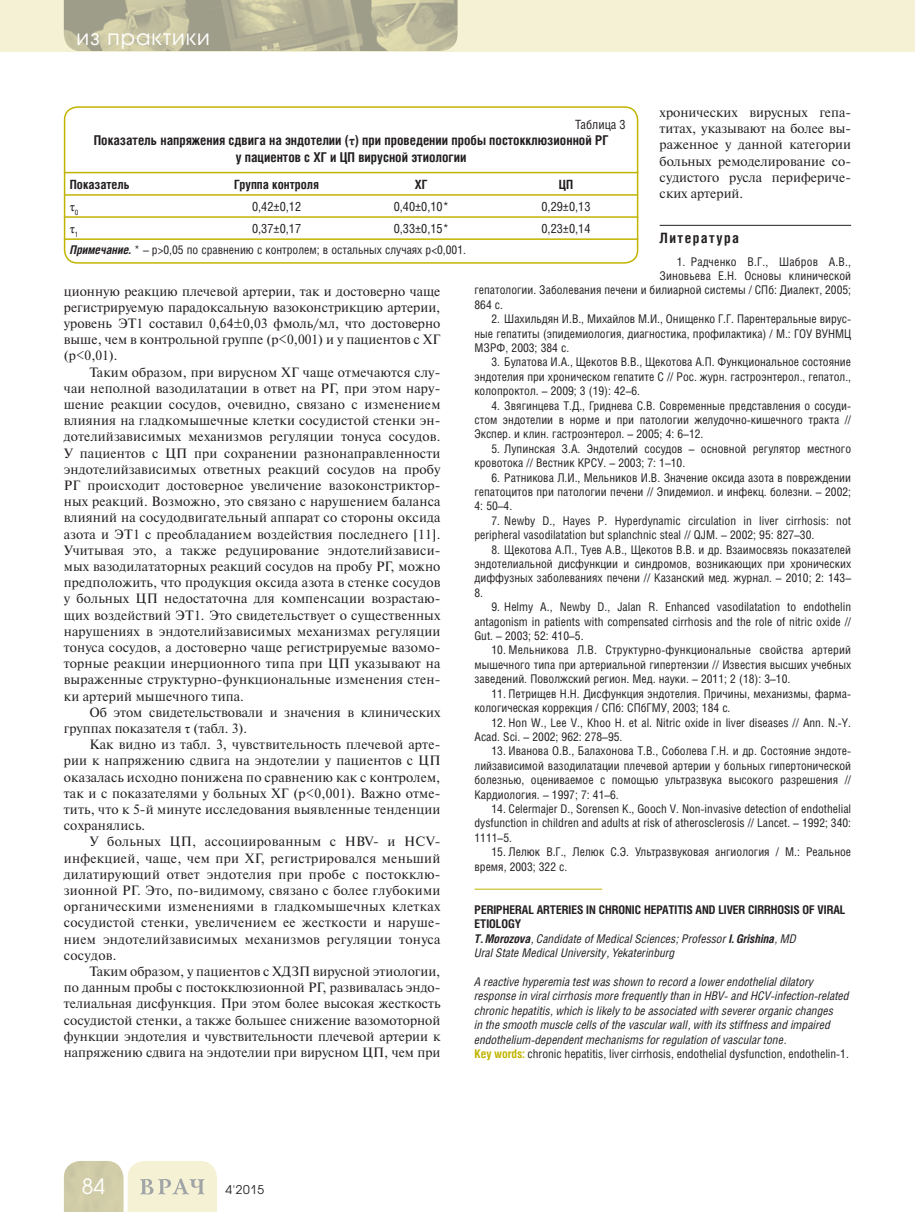
<style>
.page{position:relative;width:915px;height:1212px;background:#fff}
.page>*{position:absolute;margin:0;border:0;box-sizing:border-box;transform-origin:0 0}
.t1{font:21px "Avant Garde Gothic C";letter-spacing:.05em;color:#fff}
.t2{font:700 14.25px "Helios Cond";letter-spacing:.1em;color:#231f20}
.t3{font:13.5px/16.2px "Newton C";color:#231f20;text-align:justify}
.t4{font:700 13.5px/16.2px "Helios Cond";color:#231f20;text-align:center}
.t5{font:12.75px "Helios Cond";color:#231f20}
.t6{font:700 12.75px "Helios Cond";color:#231f20}
.t7{font:12.75px "Times New Roman";color:#231f20}
.t8{font:12px/14.4px "Helios Cond";color:#231f20;text-align:justify}
.t9{font:italic 12px/14.4px "Helios Cond";color:#231f20}
.t10{font:12px "Avant Garde Gothic C";color:#231f20}
.s1{font-weight:700;font-style:normal}
.s2{font-weight:700}
.s3{font-weight:700;font-style:normal;color:#c1b400}
.s4{font-style:normal}
.s5{font-family:"Times New Roman"}
.s6{font-weight:700;font-style:italic}
</style>
<div class="page">
<div style="left:0;top:0;width:914px;height:51px;background:#f5f1d5"></div>
<svg style="left:64px;top:1161px;width:153px;height:51px"></svg>
<img style="left:64px;top:0;width:393px;height:51px">
<hr style="left:659px;top:225px;width:191px;height:1px;background:#231f20">
<div style="left:64px;top:106px;width:574px;height:158px;border:2px solid #c1b400;border-radius:13px"></div>
<hr style="left:64px;top:172px;width:574px;height:1px;background:#c1b400">
<hr style="left:64px;top:194px;width:574px;height:2px;background:#c1b400">
<hr style="left:64px;top:216px;width:574px;height:2px;background:#c1b400">
<hr style="left:64px;top:238px;width:574px;height:2px;background:#c1b400">
<hr style="left:474px;top:889px;width:128px;height:1px;background:#c1b400">
<h1 class="t1" style="left:77px;top:27px;width:135px">из практики</h1>
<p class="t3" style="left:659px;top:106px;width:193px">хронических вирусных гепа&shy;титах, указывают на более вы&shy;раженное у данной категории больных ремоделирование со&shy;судистого русла перифериче&shy;ских артерий.</p>
<p class="t2" style="left:659px;top:232px;width:81px">Литература</p>
<p class="t8" style="left:676px;top:255px;width:176px">1. Радченко В.Г., Шабров А.В.,</p>
<p class="t8" style="left:659px;top:270px;width:193px">Зиновьева Е.Н. Основы клинической</p>
<p class="t8" style="left:474px;top:284px;width:378px">гепатологии. Заболевания печени и билиарной системы / СПб: Диалект, 2005;</p>
<p class="t8" style="left:474px;top:299px;width:30px">864 с.</p>
<p class="t8" style="left:474px;top:313px;width:378px;text-indent:17px">2. Шахильдян И.В., Михайлов М.И., Онищенко Г.Г. Парентеральные вирус&shy;ные гепатиты (эпидемиология, диагностика, профилактика) / М.: ГОУ ВУНМЦ МЗРФ, 2003; 384 с.</p>
<p class="t8" style="left:474px;top:356px;width:378px;text-indent:17px">3. Булатова И.А., Щекотов В.В., Щекотова А.П. Функциональное состояние эндотелия при хроническом гепатите С // Рос. журн. гастроэнтерол., гепатол., колопроктол. – 2009; 3 (19): 42–6.</p>
<p class="t8" style="left:474px;top:399px;width:378px;text-indent:17px">4. Звягинцева Т.Д., Гриднева С.В. Современные представления о сосуди&shy;стом эндотелии в норме и при патологии желудочно-кишечного тракта // Экспер. и клин. гастроэнтерол. – 2005; 4: 6–12.</p>
<p class="t8" style="left:474px;top:443px;width:378px;text-indent:17px">5. Лупинская З.А. Эндотелий сосудов – основной регулятор местного кровотока // Вестник КРСУ. – 2003; 7: 1–10.</p>
<p class="t8" style="left:474px;top:471px;width:378px;text-indent:17px">6. Ратникова Л.И., Мельников И.В. Значение оксида азота в повреждении гепатоцитов при патологии печени // Эпидемиол. и инфекц. болезни. – 2002; 4: 50–4.</p>
<p class="t8" style="left:474px;top:515px;width:378px;text-indent:17px">7. Newby D., Hayes P. Hyperdynamic circulation in liver cirrhosis: not peripheral vasodilatation but splanchnic steal // QJM. – 2002; 95: 827–30.</p>
<p class="t8" style="left:474px;top:543px;width:378px;text-indent:17px">8. Щекотова А.П., Туев А.В., Щекотов В.В. и др. Взаимосвязь показателей эндотелиальной дисфункции и синдромов, возникающих при хронических диффузных заболеваниях печени // Казанский мед. журнал. – 2010; 2: 143– 8.</p>
<p class="t8" style="left:474px;top:601px;width:378px;text-indent:17px">9. Helmy A., Newby D., Jalan R. Enhanced vasodilatation to endothelin antagonism in patients with compensated cirrhosis and the role of nitric oxide // Gut. – 2003; 52: 410–5.</p>
<p class="t8" style="left:474px;top:644px;width:378px;text-indent:17px">10. Мельникова Л.В. Структурно-функциональные свойства артерий мышечного типа при артериальной гипертензии // Известия высших учебных заведений. Поволжский регион. Мед. науки. – 2011; 2 (18): 3–10.</p>
<p class="t8" style="left:474px;top:687px;width:378px;text-indent:17px">11. Петрищев Н.Н. Дисфункция эндотелия. Причины, механизмы, фарма&shy;кологическая коррекция / СПб: СПбГМУ, 2003; 184 с.</p>
<p class="t8" style="left:474px;top:716px;width:378px;text-indent:17px">12. Hon W., Lee V., Khoo H. et al. Nitric oxide in liver diseases // Ann. N.-Y.<br>Acad. Sci. – 2002; 962: 278–95.</p>
<p class="t8" style="left:474px;top:745px;width:378px;text-indent:17px">13. Иванова О.В., Балахонова Т.В., Соболева Г.Н. и др. Состояние эндоте&shy;лийзависимой вазодилатации плечевой артерии у больных гипертонической болезнью, оцениваемое с помощью ультразвука высокого разрешения // Кардиология. – 1997; 7: 41–6.</p>
<p class="t8" style="left:474px;top:803px;width:378px;text-indent:17px">14. Celermajer D., Sorensen K., Gooch V. Non-invasive detection of endothelial dysfunction in children and adults at risk of atherosclerosis // Lancet. – 1992; 340:<br>1111–5.</p>
<p class="t8" style="left:474px;top:846px;width:378px;text-indent:17px">15. Лелюк В.Г., Лелюк С.Э. Ультразвуковая ангиология / М.: Реальное время, 2003; 322 с.</p>
<p class="t9" style="left:474px;top:904px;width:372px"><span class="s1">PERIPHERAL ARTERIES IN CHRONIC HEPATITIS AND LIVER CIRRHOSIS OF VIRAL ETIOLOGY<br></span><span class="s2">T. Morozova</span>, Candidate of Medical Sciences; Professor <span class="s2">I. Grishina</span>, MD<br>Ural State Medical University, Yekaterinburg</p>
<p class="t9" style="left:474px;top:976px;width:376px">A reactive hyperemia test was shown to record a lower endothelial dilatory response in viral cirrhosis more frequently than in HBV- and HCV-infection-related chronic hepatitis, which is likely to be associated with severer organic changes<br>in the smooth muscle cells of the vascular wall, with its stiffness and impaired endothelium-dependent mechanisms for regulation of vascular tone.<br><span class="s3">Key words:</span> <span class="s4">chronic hepatitis, liver cirrhosis, endothelial dysfunction, endothelin-1.</span></p>
<p class="t5" style="left:575px;top:120px;width:52px">Таблица 3</p>
<p class="t4" style="left:94px;top:134px;width:516px">Показатель напряжения сдвига на эндотелии (<span class="s5">τ</span>) при проведении пробы постокклюзионной РГ у пациентов с ХГ и ЦП вирусной этиологии</p>
<p class="t6" style="left:70px;top:179px;width:61px">Показатель</p>
<p class="t6" style="left:234px;top:179px;width:86px">Группа контроля</p>
<p class="t6" style="left:415px;top:179px;width:14px">ХГ</p>
<p class="t6" style="left:558px;top:179px;width:16px">ЦП</p>
<p class="t7" style="left:70px;top:200px;width:10px">τ<sub>0</sub></p>
<p class="t5" style="left:252px;top:201px;width:50px">0,42±0,12</p>
<p class="t5" style="left:393px;top:201px;width:57px">0,40±0,10*</p>
<p class="t5" style="left:541px;top:201px;width:50px">0,29±0,13</p>
<p class="t7" style="left:70px;top:222px;width:10px">τ<sub>1</sub></p>
<p class="t5" style="left:252px;top:224px;width:50px">0,37±0,17</p>
<p class="t5" style="left:393px;top:224px;width:57px">0,33±0,15*</p>
<p class="t5" style="left:541px;top:224px;width:50px">0,23±0,14</p>
<p class="t8" style="left:70px;top:244px;width:397px"><span class="s6">Примечание.</span> * – р&gt;0,05 по сравнению с контролем; в остальных случаях р&lt;0,001.</p>
<p class="t3" style="left:64px;top:284px;width:378px">ционную реакцию плечевой артерии, так и достоверно чаще регистрируемую парадоксальную вазоконстрикцию артерии, уровень ЭТ1 составил 0,64±0,03 фмоль/мл, что достоверно выше, чем в контрольной группе (р&lt;0,001) и у пациентов с ХГ (р&lt;0,01).</p>
<p class="t3" style="left:64px;top:365px;width:378px;text-indent:26px">Таким образом, при вирусном ХГ чаще отмечаются слу&shy;чаи неполной вазодилатации в ответ на РГ, при этом нару&shy;шение реакции сосудов, очевидно, связано с изменением влияния на гладкомышечные клетки сосудистой стенки эн&shy;дотелийзависимых механизмов регуляции тонуса сосудов.<br>У пациентов с ЦП при сохранении разнонаправленности эндотелийзависимых ответных реакций сосудов на пробу РГ происходит достоверное увеличение вазоконстриктор&shy;ных реакций. Возможно, это связано с нарушением баланса влияний на сосудодвигательный аппарат со стороны оксида азота и ЭТ1 с преобладанием воздействия последнего [11].<br>Учитывая это, а также редуцирование эндотелийзависи&shy;мых вазодилататорных реакций сосудов на пробу РГ, можно предположить, что продукция оксида азота в стенке сосудов у больных ЦП недостаточна для компенсации возрастаю&shy;щих воздействий ЭТ1. Это свидетельствует о существенных нарушениях в эндотелийзависимых механизмах регуляции тонуса сосудов, а достоверно чаще регистрируемые вазомо&shy;торные реакции инерционного типа при ЦП указывают на выраженные структурно-функциональные изменения стен&shy;ки артерий мышечного типа.</p>
<p class="t3" style="left:64px;top:705px;width:378px;text-indent:26px">Об этом свидетельствовали и значения в клинических группах показателя <span class="s5">τ</span> (табл. 3).</p>
<p class="t3" style="left:64px;top:738px;width:378px;text-indent:26px">Как видно из табл. 3, чувствительность плечевой арте&shy;рии к напряжению сдвига на эндотелии у пациентов с ЦП оказалась исходно понижена по сравнению как с контролем, так и с показателями у больных ХГ (р&lt;0,001). Важно отме&shy;тить, что к 5-й минуте исследования выявленные тенденции сохранялись.</p>
<p class="t3" style="left:64px;top:835px;width:378px;text-indent:26px">У больных ЦП, ассоциированным с HBV- и HCV&shy;инфекцией, чаще, чем при ХГ, регистрировался меньший дилатирующий ответ эндотелия при пробе с постокклю&shy;зионной РГ. Это, по-видимому, связано с более глубокими органическими изменениями в гладкомышечных клетках сосудистой стенки, увеличением ее жесткости и наруше&shy;нием эндотелийзависимых механизмов регуляции тонуса сосудов.</p>
<p class="t3" style="left:64px;top:965px;width:378px;text-indent:26px">Таким образом, у пациентов с ХДЗП вирусной этиологии, по данным пробы с постокклюзионной РГ, развивалась эндо&shy;телиальная дисфункция. При этом более высокая жесткость сосудистой стенки, а также большее снижение вазомоторной функции эндотелия и чувствительности плечевой артерии к напряжению сдвига на эндотелии при вирусном ЦП, чем при</p>
<h1 class="t1" style="left:82px;top:1177px;width:25px">84</h1>
<p class="t10" style="left:225px;top:1184px;width:40px">4'2015</p>
</div>
